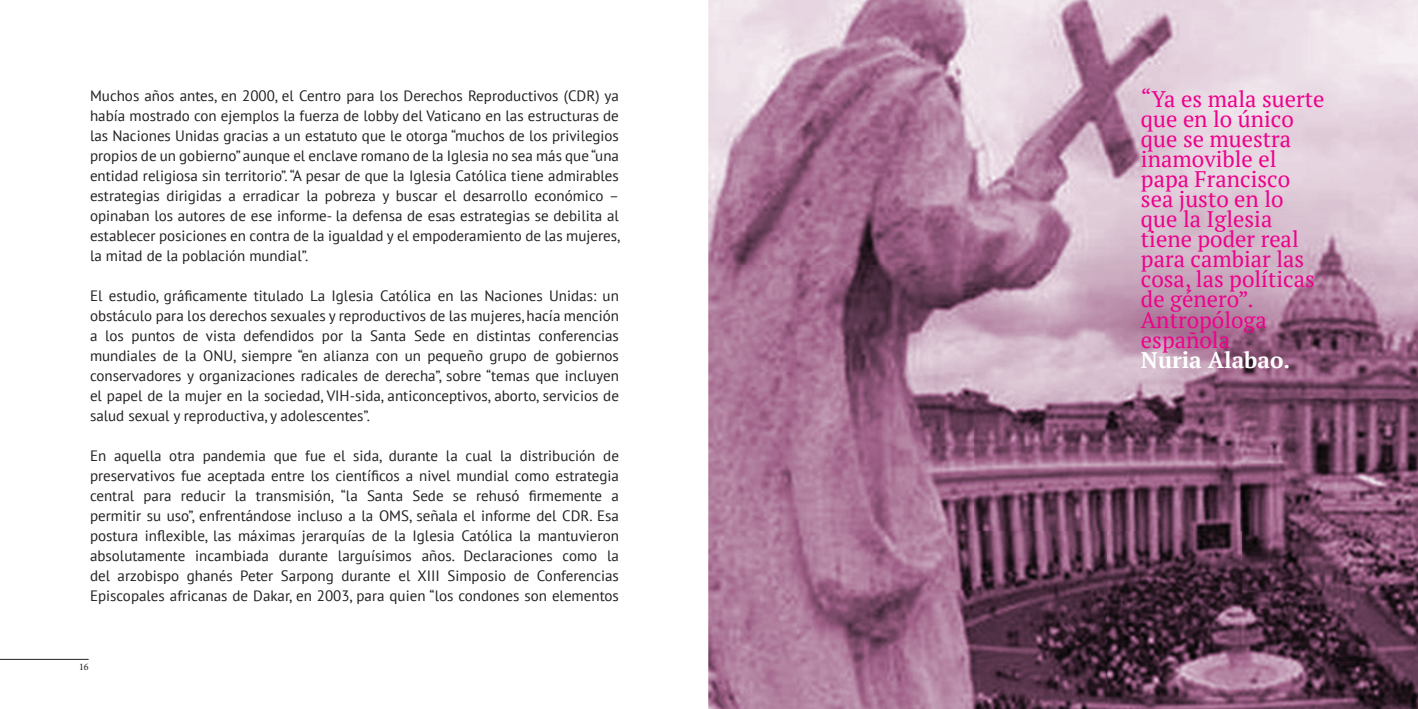
<style>
.page{position:relative;width:1418px;height:709px;background:#fff}
.page>*{position:absolute;margin:0;border:0;box-sizing:border-box;transform-origin:0 0}
.t1{font:22.5px/20px "PT Serif";color:#ed028c}
.t2{font:700 22.5px "PT Serif";color:#fff}
.t3{font:15px/20px "PT Sans";color:#231f20;text-align:justify}
.t4{font:10px "Minion Pro";color:#231f20}
</style>
<div class="page">
<hr style="left:0;top:659px;width:89px;height:1px;background:#231f20">
<img style="left:709px;top:0;width:708px;height:709px">
<img style="left:1329px;top:659px;width:88px;height:1px">
<svg style="left:1330px;top:664px;width:8px;height:6px"></svg>
<p class="t3" style="left:90px;top:86px;width:531px">Muchos años antes, en 2000, el Centro para los Derechos Reproductivos (CDR) ya había mostrado con ejemplos la fuerza de lobby del Vaticano en las estructuras de las Naciones Unidas gracias a un estatuto que le otorga “muchos de los privilegios propios de un gobierno” aunque el enclave romano de la Iglesia no sea más que “una entidad religiosa sin territorio”. “A pesar de que la Iglesia Católica tiene admirables estrategias dirigidas a erradicar la pobreza y buscar el desarrollo económico – opinaban los autores de ese informe- la defensa de esas estrategias se debilita al establecer posiciones en contra de la igualdad y el empoderamiento de las mujeres, la mitad de la población mundial”.</p>
<p class="t3" style="left:90px;top:286px;width:530px">El estudio, gráficamente titulado La Iglesia Católica en las Naciones Unidas: un obstáculo para los derechos sexuales y reproductivos de las mujeres, hacía mención a los puntos de vista defendidos por la Santa Sede en distintas conferencias mundiales de la ONU, siempre “en alianza con un pequeño grupo de gobiernos conservadores y organizaciones radicales de derecha”, sobre “temas que incluyen el papel de la mujer en la sociedad, VIH-sida, anticonceptivos, aborto, servicios de salud sexual y reproductiva, y adolescentes”.</p>
<p class="t3" style="left:90px;top:446px;width:530px">En aquella otra pandemia que fue el sida, durante la cual la distribución de preservativos fue aceptada entre los científicos a nivel mundial como estrategia central para reducir la transmisión, “la Santa Sede se rehusó firmemente a permitir su uso”, enfrentándose incluso a la OMS, señala el informe del CDR. Esa postura inflexible, las máximas jerarquías de la Iglesia Católica la mantuvieron absolutamente incambiada durante larguísimos años. Declaraciones como la del arzobispo ghanés Peter Sarpong durante el XIII Simposio de Conferencias Episcopales africanas de Dakar, en 2003, para quien “los condones son elementos</p>
<p class="t4" style="left:79px;top:660px;width:11px">16</p>
<h1 class="t1" style="left:1140px;top:89px;width:185px">“Ya es mala suerte que en lo único que se muestra inamovible el papa Francisco sea justo en lo que la Iglesia tiene poder real para cambiar las cosa, las políticas de género”.<br>Antropóloga española</h1>
<h1 class="t2" style="left:1140px;top:345px;width:151px">Nuria Alabao.</h1>
</div>
